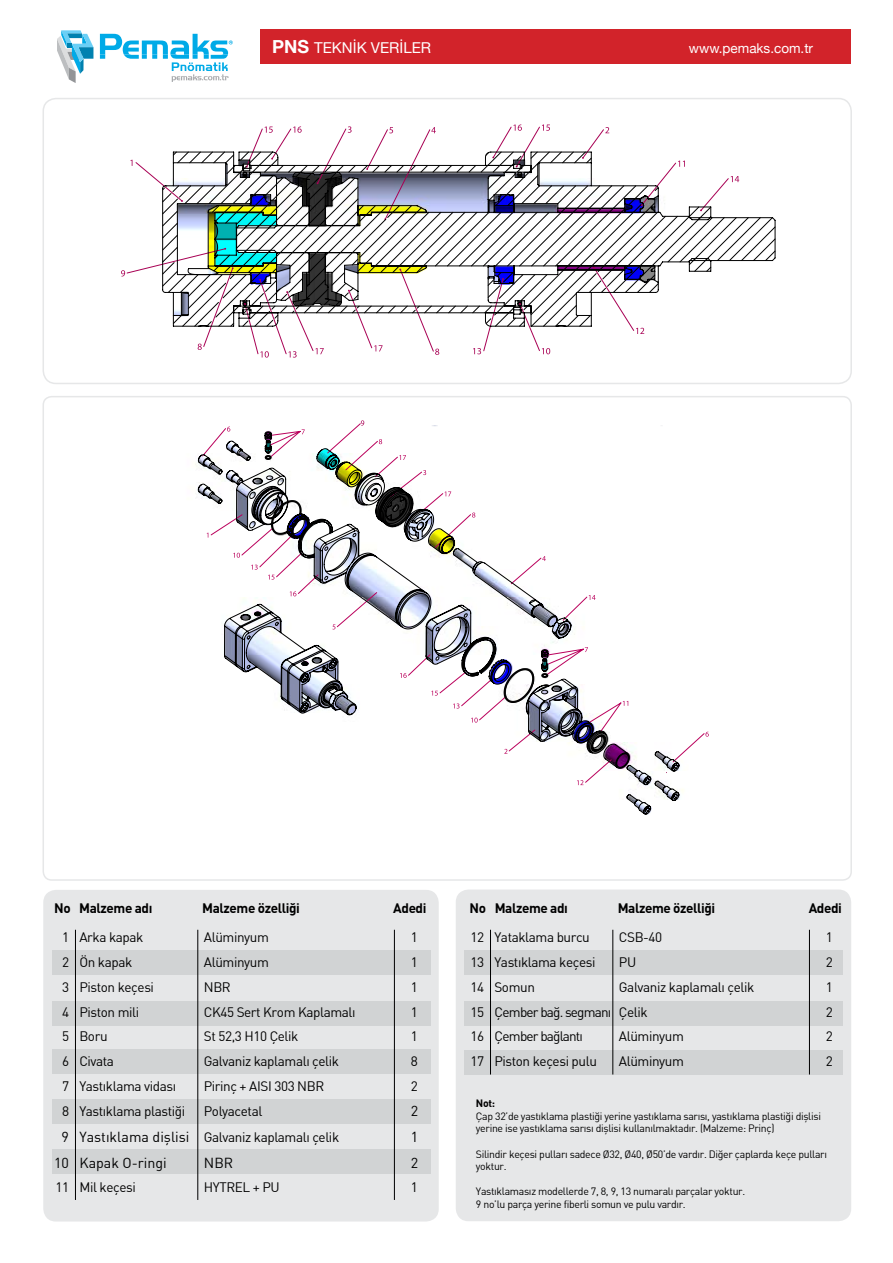
<style>
.page{position:relative;width:893px;height:1263px;background:#fff}
.page>*{position:absolute;margin:0;border:0;box-sizing:border-box;transform-origin:0 0}
.t1{font:15px "Helvetica Neue";color:#fff}
.t2{font:14.25px "DINTR";color:#000}
.t3{font:13.5px "DINTR";letter-spacing:-.03em;color:#000}
.t4{font:13.5px "DINTR Bold";letter-spacing:-.03em;color:#000}
.t5{font:13.5px "DINTR";letter-spacing:-.06em;color:#000}
.t6{font:13.5px "Helvetica Neue";color:#fff}
.t7{font:10.5px/12.6px "DINTR";letter-spacing:-.03em;color:#000}
.t8{font:10.5px "DINTR Bold";color:#000}
.s1{font-weight:700;font-size:18px}
.s2{font-size:14.25px}
</style>
<div class="page">
<div style="left:260px;top:30px;width:590px;height:34px;background:#d2232a"></div>
<svg style="left:57px;top:30px;width:36px;height:53px"></svg>
<svg style="left:100px;top:34px;width:133px;height:48px"></svg>
<div style="left:456px;top:889px;width:395px;height:332px;background:#e6e7e8;border-radius:13px"></div>
<div style="left:43px;top:890px;width:396px;height:331px;background:#e6e7e8;border-radius:13px"></div>
<div style="left:52px;top:950px;width:378px;height:25px;background:#d1d3d4"></div>
<div style="left:464px;top:950px;width:379px;height:25px;background:#d1d3d4"></div>
<div style="left:464px;top:1050px;width:379px;height:24px;background:#d1d3d4"></div>
<div style="left:52px;top:1001px;width:378px;height:24px;background:#d1d3d4"></div>
<div style="left:52px;top:1049px;width:378px;height:25px;background:#d1d3d4"></div>
<div style="left:52px;top:1099px;width:378px;height:24px;background:#d1d3d4"></div>
<div style="left:52px;top:1149px;width:378px;height:24px;background:#d1d3d4"></div>
<div style="left:43px;top:98px;width:809px;height:286px;border:2px solid #e6e7e8;border-radius:13px"></div>
<hr style="left:75px;top:930px;width:1px;height:270px;background:#000">
<hr style="left:198px;top:930px;width:1px;height:270px;background:#000">
<hr style="left:394px;top:930px;width:1px;height:270px;background:#000">
<div style="left:464px;top:1001px;width:379px;height:24px;background:#d1d3d4"></div>
<hr style="left:490px;top:930px;width:1px;height:144px;background:#000">
<hr style="left:613px;top:930px;width:1px;height:144px;background:#000">
<hr style="left:809px;top:930px;width:1px;height:144px;background:#000">
<svg style="left:121px;top:270px;width:4px;height:7px"></svg>
<svg style="left:261px;top:354px;width:8px;height:4px"></svg>
<svg style="left:289px;top:354px;width:8px;height:4px"></svg>
<svg style="left:513px;top:124px;width:9px;height:2px"></svg>
<svg style="left:126px;top:126px;width:519px;height:228px"></svg>
<svg style="left:162px;top:151px;width:614px;height:176px"></svg>
<svg style="left:705px;top:732px;width:4px;height:5px"></svg>
<svg style="left:198px;top:431px;width:481px;height:383px"></svg>
<svg style="left:361px;top:420px;width:3px;height:6px"></svg>
<p class="t1" style="left:272px;top:37px;width:160px"><span class="s1">PNS</span> TEKNİK VERİLER</p>
<p class="t6" style="left:689px;top:39px;width:126px">www.pemaks.com.tr</p>
<p class="t4" style="left:54px;top:899px;width:100px">No Malzeme adı</p>
<p class="t4" style="left:202px;top:899px;width:99px">Malzeme özelliği</p>
<p class="t4" style="left:393px;top:899px;width:35px">Adedi</p>
<p class="t4" style="left:470px;top:899px;width:100px">No Malzeme adı</p>
<p class="t4" style="left:618px;top:899px;width:99px">Malzeme özelliği</p>
<p class="t4" style="left:809px;top:899px;width:35px">Adedi</p>
<p class="t3" style="left:62px;top:929px;width:83px">1 Arka kapak</p>
<p class="t3" style="left:204px;top:929px;width:66px">Alüminyum</p>
<p class="t3" style="left:411px;top:929px;width:9px">1</p>
<p class="t3" style="left:62px;top:954px;width:72px">2 Ön kapak</p>
<p class="t3" style="left:204px;top:954px;width:66px">Alüminyum</p>
<p class="t3" style="left:411px;top:954px;width:9px">1</p>
<p class="t3" style="left:62px;top:978px;width:93px">3 Piston keçesi</p>
<p class="t3" style="left:204px;top:978px;width:28px">NBR</p>
<p class="t3" style="left:411px;top:978px;width:9px">1</p>
<p class="t3" style="left:62px;top:1003px;width:79px">4 Piston mili</p>
<p class="t3" style="left:204px;top:1003px;width:153px">CK45 Sert Krom Kaplamalı</p>
<p class="t3" style="left:411px;top:1003px;width:9px">1</p>
<p class="t3" style="left:62px;top:1028px;width:47px">5 Boru</p>
<p class="t3" style="left:204px;top:1028px;width:96px">St 52,3 H10 Çelik</p>
<p class="t3" style="left:411px;top:1028px;width:9px">1</p>
<p class="t3" style="left:62px;top:1053px;width:53px">6 Civata</p>
<p class="t3" style="left:204px;top:1053px;width:137px">Galvaniz kaplamalı çelik</p>
<p class="t3" style="left:411px;top:1053px;width:9px">8</p>
<p class="t3" style="left:62px;top:1077px;width:115px">7 Yastıklama vidası</p>
<p class="t3" style="left:204px;top:1077px;width:122px">Pirinç + AISI 303 NBR</p>
<p class="t3" style="left:411px;top:1077px;width:9px">2</p>
<p class="t3" style="left:62px;top:1103px;width:124px">8 Yastıklama plastiği</p>
<p class="t3" style="left:204px;top:1103px;width:60px">Polyacetal</p>
<p class="t2" style="left:411px;top:1102px;width:9px">2</p>
<p class="t3" style="left:61px;top:1129px;width:279px"><span class="s2">9 Yastıklama dişlisi</span> Galvaniz kaplamalı çelik</p>
<p class="t2" style="left:411px;top:1128px;width:9px">1</p>
<p class="t2" style="left:54px;top:1153px;width:114px">10 Kapak O-ringi</p>
<p class="t2" style="left:204px;top:1153px;width:31px">NBR</p>
<p class="t2" style="left:411px;top:1153px;width:9px">2</p>
<p class="t3" style="left:56px;top:1179px;width:82px">11 Mil keçesi</p>
<p class="t3" style="left:204px;top:1179px;width:77px">HYTREL + PU</p>
<p class="t3" style="left:411px;top:1179px;width:9px">1</p>
<p class="t3" style="left:471px;top:929px;width:121px">12 Yataklama burcu</p>
<p class="t3" style="left:619px;top:929px;width:45px">CSB-40</p>
<p class="t3" style="left:826px;top:929px;width:9px">1</p>
<p class="t3" style="left:471px;top:954px;width:126px">13 Yastıklama keçesi</p>
<p class="t3" style="left:619px;top:954px;width:19px">PU</p>
<p class="t3" style="left:826px;top:954px;width:9px">2</p>
<p class="t3" style="left:471px;top:978px;width:66px">14 Somun</p>
<p class="t3" style="left:619px;top:978px;width:137px">Galvaniz kaplamalı çelik</p>
<p class="t3" style="left:826px;top:978px;width:9px">1</p>
<p class="t5" style="left:471px;top:1003px;width:179px">15 Çember bağ. segmanı Çelik</p>
<p class="t3" style="left:826px;top:1003px;width:9px">2</p>
<p class="t5" style="left:471px;top:1028px;width:114px">16 Çember bağlantı</p>
<p class="t3" style="left:619px;top:1028px;width:66px">Alüminyum</p>
<p class="t3" style="left:826px;top:1028px;width:9px">2</p>
<p class="t3" style="left:471px;top:1053px;width:128px">17 Piston keçesi pulu</p>
<p class="t3" style="left:619px;top:1053px;width:66px">Alüminyum</p>
<p class="t3" style="left:826px;top:1053px;width:9px">2</p>
<p class="t8" style="left:476px;top:1096px;width:21px">Not:</p>
<p class="t7" style="left:476px;top:1109px;width:347px">Çap 32’de yastıklama plastiği yerine yastıklama sarısı, yastıklama plastiği dişlisi yerine ise yastıklama sarısı dişlisi kullanılmaktadır. (Malzeme: Prinç)</p>
<p class="t7" style="left:476px;top:1147px;width:353px">Silindir keçesi pulları sadece Ø32, Ø40, Ø50’de vardır. Diğer çaplarda keçe pulları yoktur.</p>
<p class="t7" style="left:476px;top:1185px;width:271px">Yastıklamasız modellerde 7, 8, 9, 13 numaralı parçalar yoktur.<br>9 no’lu parça yerine fiberli somun ve pulu vardır.</p>
</div>
